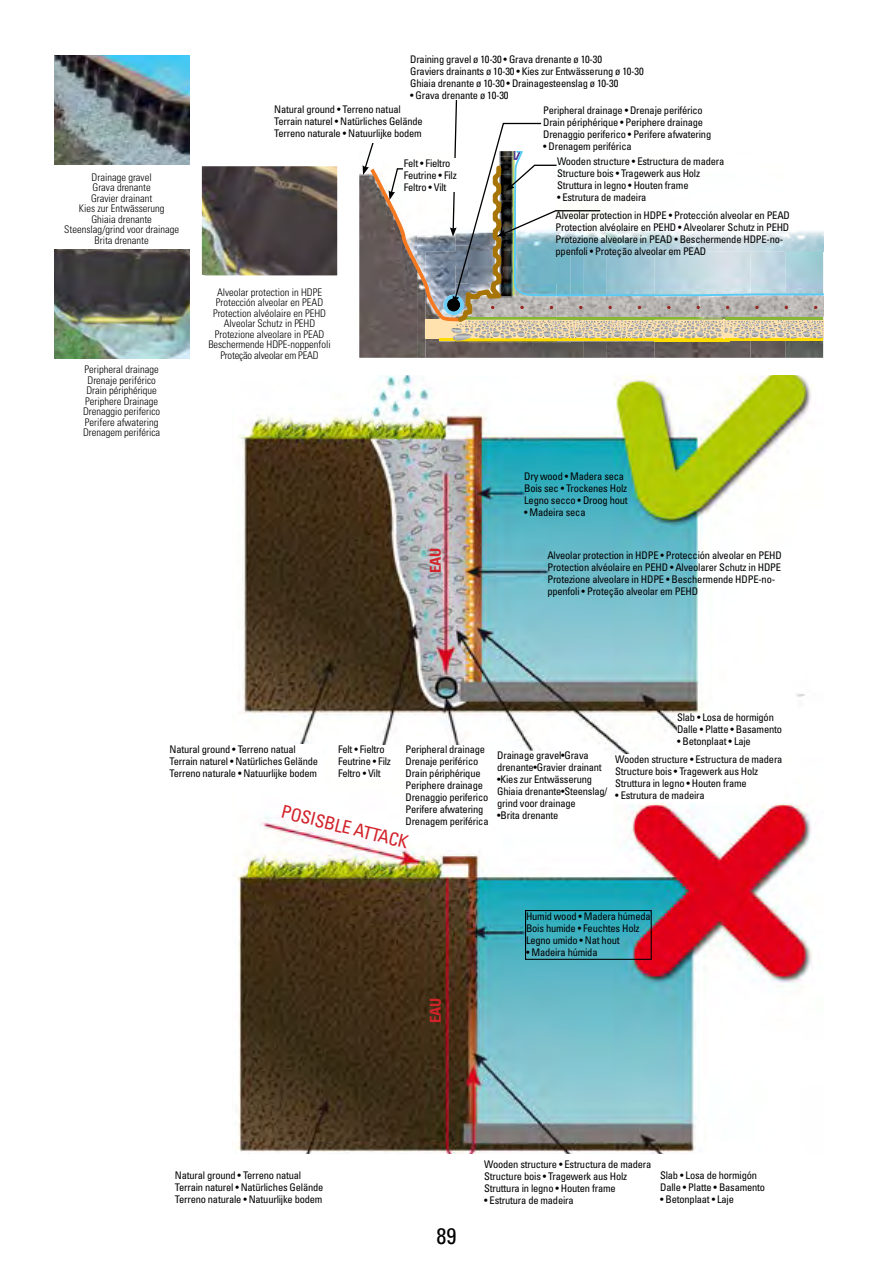
<style>
.page{position:relative;width:893px;height:1263px;background:#fff}
.page>*{position:absolute;margin:0;border:0;box-sizing:border-box;transform-origin:0 0}
.t1{font:condensed 22.5px "Univers";color:#000}
.t2{font:condensed 18px "Univers";color:#d2232a}
.t3{font:700 condensed 15px "Univers";letter-spacing:-.02em;color:#d2232a}
.t4{font:condensed 10.5px/12px "Univers";letter-spacing:-.02em;color:#000}
.t5{font:300 condensed 10.5px/10.5px "Univers";color:#000;text-align:center}
</style>
<div class="page">
<img style="left:236px;top:376px;width:577px;height:777px">
<img style="left:359px;top:165px;width:58px;height:193px">
<img style="left:426px;top:342px;width:229px;height:16px">
<img style="left:751px;top:342px;width:34px;height:16px">
<img style="left:655px;top:342px;width:96px;height:16px">
<svg style="left:363px;top:100px;width:460px;height:242px"></svg>
<div style="left:274px;top:104px;width:153px;height:38px;background:#fff"></div>
<div style="left:404px;top:159px;width:54px;height:33px;background:#fff"></div>
<div style="left:170px;top:745px;width:153px;height:38px;background:#fff"></div>
<div style="left:338px;top:745px;width:54px;height:33px;background:#fff"></div>
<div style="left:405px;top:745px;width:85px;height:84px;background:#fff"></div>
<div style="left:497px;top:751px;width:113px;height:72px;background:#fff"></div>
<div style="left:680px;top:743px;width:33px;height:11px;background:#fff"></div>
<div style="left:615px;top:754px;width:168px;height:49px;background:#fff"></div>
<div style="left:677px;top:713px;width:109px;height:37px;background:#fff"></div>
<div style="left:525px;top:910px;width:127px;height:50px;border:1px solid #000"></div>
<img style="left:54px;top:55px;width:135px;height:109px">
<img style="left:202px;top:166px;width:135px;height:109px">
<img style="left:54px;top:250px;width:135px;height:109px">
<p class="t5" style="left:64px;top:172px;width:116px">Drainage gravel<br>Grava drenante<br>Gravier drainant<br>Kies zur Entwässerung<br>Ghiaia drenante<br>Steenslag/grind voor drainage<br>Brita drenante</p>
<p class="t5" style="left:83px;top:364px;width:79px">Peripheral drainage<br>Drenaje periférico<br>Drain périphérique<br>Periphere Drainage<br>Drenaggio periferico<br>Perifere afwatering<br>Drenagem periférica</p>
<p class="t4" style="left:410px;top:53px;width:235px">Draining gravel ø 10-30 • Grava drenante ø 10-30<br>Graviers drainants ø 10-30 • Kies zur Entwässerung ø 10-30<br>Ghiaia drenante ø 10-30 • Drainagesteenslag ø 10-30</p>
<p class="t4" style="left:410px;top:89px;width:100px">• Grava drenante ø 10-30</p>
<p class="t4" style="left:274px;top:103px;width:150px">Natural ground • Terreno natual<br>Terrain naturel • Natürliches Gelände<br>Terreno naturale • Natuurlijke bodem</p>
<p class="t4" style="left:404px;top:157px;width:55px">Felt • Fieltro<br>Feutrine • Filz<br>Feltro • Vilt</p>
<p class="t4" style="left:557px;top:155px;width:169px">Wooden structure • Estructura de madera<br>Structure bois • Tragewerk aus Holz<br>Struttura in legno • Houten frame</p>
<p class="t4" style="left:556px;top:188px;width:236px;line-height:17.7px">• Estrutura de madeira<br>Alveolar protection in HDPE • Protección alveolar en PEAD</p>
<p class="t4" style="left:556px;top:220px;width:235px">Protection alvéolaire en PEHD • Alveolarer Schutz in PEHD<br>Protezione alveolare in PEAD • Beschermende HDPE-no&shy;ppenfoli • Proteção alveolar em PEAD</p>
<p class="t4" style="left:543px;top:104px;width:170px">Peripheral drainage • Drenaje periférico<br>Drain périphérique • Periphere drainage<br>Drenaggio periferico • Perifere afwatering</p>
<p class="t4" style="left:543px;top:140px;width:90px">• Drenagem periférica</p>
<p class="t5" style="left:208px;top:287px;width:124px">Alveolar protection in HDPE<br>Protección alveolar en PEAD<br>Protection alvéolaire en PEHD<br>Alveolar Schutz in PEHD<br>Protezione alveolare in PEAD<br>Beschermende HDPE-noppenfoli<br>Proteção alveolar em PEAD</p>
<h3 class="t3" style="left:426px;top:573px;width:27px;rotate:-90deg">EAU</h3>
<p class="t4" style="left:524px;top:470px;width:105px">Dry wood • Madera seca<br>Bois sec • Trockenes Holz<br>Legno secco • Droog hout</p>
<p class="t4" style="left:524px;top:506px;width:63px">• Madeira seca</p>
<p class="t4" style="left:547px;top:549px;width:236px">Alveolar protection in HDPE • Protección alveolar en PEHD Protection alvéolaire en PEHD • Alveolarer Schutz in HDPE Protezione alveolare in HDPE • Beschermende HDPE-no&shy;ppenfoli • Proteção alveolar em PEHD</p>
<p class="t4" style="left:170px;top:743px;width:150px">Natural ground • Terreno natual<br>Terrain naturel • Natürliches Gelände<br>Terreno naturale • Natuurlijke bodem</p>
<p class="t4" style="left:338px;top:743px;width:55px">Felt • Fieltro<br>Feutrine • Filz<br>Feltro • Vilt</p>
<p class="t4" style="left:405px;top:743px;width:85px">Peripheral drainage<br>Drenaje periférico<br>Drain périphérique<br>Periphere drainage<br>Drenaggio periferico<br>Perifere afwatering<br>Drenagem periférica</p>
<h2 class="t2" style="left:284px;top:800px;width:132px;rotate:14deg">POSISBLE ATTACK</h2>
<p class="t4" style="left:677px;top:711px;width:106px">Slab • Losa de hormigón<br>Dalle • Platte • Basamento</p>
<p class="t4" style="left:677px;top:735px;width:75px">• Betonplaat • Laje</p>
<p class="t4" style="left:497px;top:749px;width:106px">Drainage gravel•Grava drenante•Gravier drainant</p>
<p class="t4" style="left:497px;top:773px;width:112px">•Kies zur Entwässerung<br>Ghiaia drenante•Steenslag/ grind voor drainage</p>
<p class="t4" style="left:497px;top:809px;width:63px">•Brita drenante</p>
<p class="t4" style="left:615px;top:753px;width:169px">Wooden structure • Estructura de madera<br>Structure bois • Tragewerk aus Holz<br>Struttura in legno • Houten frame</p>
<p class="t4" style="left:615px;top:789px;width:91px">• Estrutura de madeira</p>
<h3 class="t3" style="left:426px;top:1023px;width:27px;rotate:-90deg">EAU</h3>
<p class="t4" style="left:526px;top:910px;width:126px">Humid wood • Madera húmeda<br>Bois humide • Feuchtes Holz<br>Legno umido • Nat hout</p>
<p class="t4" style="left:526px;top:946px;width:73px">• Madeira húmida</p>
<p class="t4" style="left:175px;top:1168px;width:150px">Natural ground • Terreno natual<br>Terrain naturel • Natürliches Gelände<br>Terreno naturale • Natuurlijke bodem</p>
<h1 class="t1" style="left:436px;top:1221px;width:21px">89</h1>
<p class="t4" style="left:484px;top:1158px;width:169px">Wooden structure • Estructura de madera<br>Structure bois • Tragewerk aus Holz<br>Struttura in legno • Houten frame</p>
<p class="t4" style="left:484px;top:1194px;width:91px">• Estrutura de madeira</p>
<p class="t4" style="left:660px;top:1169px;width:106px">Slab • Losa de hormigón<br>Dalle • Platte • Basamento</p>
<p class="t4" style="left:660px;top:1193px;width:75px">• Betonplaat • Laje</p>
</div>
